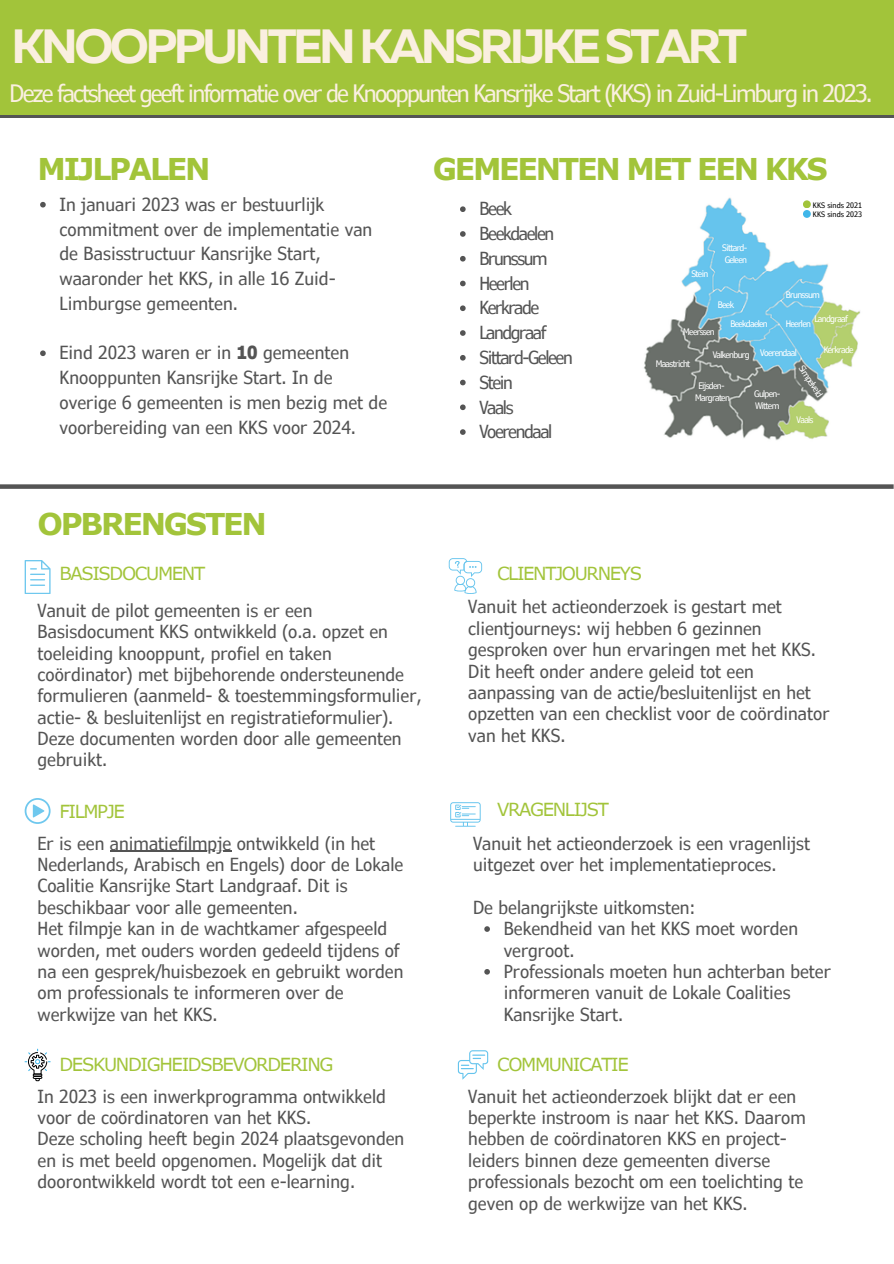
<style>
.page{position:relative;width:894px;height:1264px;background:#fff}
.page>*{position:absolute;margin:0;border:0;box-sizing:border-box;transform-origin:0 0}
.t1{font:700 48px "Muller";letter-spacing:-.075em;color:#faefe0}
.t2{font:700 30px "Verdana Pro";letter-spacing:-.075em;color:#a2c43a}
.t3{font:condensed 24px "Verdana Pro";letter-spacing:-.075em;color:#faefe0}
.t4{font:condensed 18px/21.3px "Verdana Pro";color:#545454}
.t5{font:18px "Verdana Pro";letter-spacing:-.075em;color:#a2c43a}
.t6{font:condensed 18px "Verdana Pro";letter-spacing:-.075em;color:#545454}
.t7{font:condensed 9px/12px "Verdana Pro";letter-spacing:-.075em;color:#fff}
.t8{font:condensed 7.5px "Verdana Pro";color:#000}
.s1{font-weight:700}
</style>
<div class="page">
<div style="left:0;top:0;width:893px;height:117px;background:#a2c43a"></div>
<img style="left:644px;top:197px;width:216px;height:243px">
<div style="left:802px;top:200px;width:8px;height:8px;background:#a2c43a;border-radius:50%"></div>
<div style="left:802px;top:210px;width:8px;height:8px;background:#40b6e9;border-radius:50%"></div>
<div style="left:0;top:484px;width:893px;height:5px;background:#545454"></div>
<svg style="left:25px;top:560px;width:25px;height:33px"></svg>
<svg style="left:25px;top:798px;width:25px;height:25px"></svg>
<svg style="left:25px;top:1048px;width:25px;height:33px"></svg>
<svg style="left:448px;top:558px;width:34px;height:36px"></svg>
<svg style="left:450px;top:802px;width:30px;height:24px"></svg>
<svg style="left:457px;top:1050px;width:31px;height:29px"></svg>
<svg style="left:40px;top:202px;width:6px;height:5px"></svg>
<svg style="left:40px;top:350px;width:6px;height:6px"></svg>
<hr style="left:110px;top:850px;width:121px;height:2px;background:#545454">
<svg style="left:460px;top:206px;width:5px;height:6px"></svg>
<svg style="left:460px;top:231px;width:5px;height:6px"></svg>
<svg style="left:460px;top:256px;width:5px;height:5px"></svg>
<svg style="left:460px;top:281px;width:5px;height:5px"></svg>
<svg style="left:460px;top:305px;width:5px;height:6px"></svg>
<svg style="left:460px;top:330px;width:5px;height:6px"></svg>
<svg style="left:460px;top:355px;width:5px;height:5px"></svg>
<svg style="left:460px;top:380px;width:5px;height:5px"></svg>
<svg style="left:460px;top:404px;width:5px;height:6px"></svg>
<svg style="left:460px;top:429px;width:5px;height:6px"></svg>
<svg style="left:484px;top:926px;width:6px;height:5px"></svg>
<svg style="left:484px;top:969px;width:6px;height:5px"></svg>
<p class="t1" style="left:12px;top:26px;width:736px">KNOOPPUNTENKANSRIJKESTART</p>
<h2 class="t3" style="left:10px;top:77px;width:864px">Deze factsheet geeft informatie over de Knooppunten Kansrijke Start (KKS) in Zuid-Limburg in 2023.</h2>
<p class="t2" style="left:38px;top:150px;width:174px">MIJLPALEN</p>
<h2 class="t4" style="left:60px;top:191px;width:314px;line-height:24.8px">In januari 2023 was er bestuurlijk commitment over de implementatie van de Basisstructuur Kansrijke Start, waaronder het KKS, in alle 16 Zuid-Limburgse gemeenten.</h2>
<p class="t4" style="left:60px;top:340px;width:329px;line-height:24.8px">Eind 2023 waren er in <span class="s1">10</span> gemeenten Knooppunten Kansrijke Start. In de overige 6 gemeenten is men bezig met de voorbereiding van een KKS voor 2024.</p>
<p class="t2" style="left:432px;top:150px;width:396px">GEMEENTEN MET EEN KKS</p>
<p class="t4" style="left:479px;top:197px;width:34px">Beek</p>
<p class="t6" style="left:479px;top:222px;width:76px">Beekdaelen</p>
<p class="t6" style="left:479px;top:247px;width:70px">Brunssum</p>
<p class="t6" style="left:479px;top:271px;width:52px">Heerlen</p>
<h6 class="t6" style="left:479px;top:296px;width:61px">Kerkrade</h6>
<h6 class="t6" style="left:479px;top:321px;width:68px">Landgraaf</h6>
<h6 class="t6" style="left:479px;top:346px;width:95px">Sittard-Geleen</h6>
<h6 class="t4" style="left:479px;top:371px;width:35px">Stein</h6>
<h6 class="t4" style="left:479px;top:395px;width:36px">Vaals</h6>
<h6 class="t6" style="left:479px;top:420px;width:74px">Voerendaal</h6>
<p class="t8" style="left:812px;top:200px;width:51px">KKS sinds 2021</p>
<p class="t8" style="left:812px;top:209px;width:51px">KKS sinds 2023</p>
<h6 class="t7" style="left:722px;top:241px;width:27px">Sittard-<br>Geleen</h6>
<h6 class="t7" style="left:691px;top:267px;width:18px">Stein</h6>
<h6 class="t7" style="left:785px;top:288px;width:36px">Brunssum</h6>
<h6 class="t7" style="left:785px;top:317px;width:27px">Heerlen</h6>
<h6 class="t7" style="left:814px;top:312px;width:35px">Landgraaf</h6>
<h6 class="t7" style="left:823px;top:343px;width:31px">Kerkrade</h6>
<h6 class="t7" style="left:717px;top:299px;width:18px">Beek</h6>
<h6 class="t7" style="left:730px;top:317px;width:39px">Beekdaelen</h6>
<p class="t7" style="left:683px;top:325px;width:33px">Meerssen</p>
<p class="t7" style="left:712px;top:348px;width:38px">Valkenburg</p>
<h2 class="t7" style="left:760px;top:347px;width:38px">Voerendaal</h2>
<p class="t7" style="left:754px;top:387px;width:28px">Gulpen-<br>Wittem</p>
<p class="t7" style="left:655px;top:357px;width:36px">Maastricht</p>
<h6 class="t7" style="left:806px;top:362px;width:37px;rotate:57deg">Simpelveld</h6>
<h5 class="t7" style="left:695px;top:379px;width:36px;text-align:center">Eijsden-<br>Margraten</h5>
<h6 class="t7" style="left:796px;top:414px;width:19px">Vaals</h6>
<h5 class="t2" style="left:38px;top:505px;width:231px">OPBRENGSTEN</h5>
<p class="t5" style="left:59px;top:562px;width:147px">BASISDOCUMENT</p>
<p class="t4" style="left:38px;top:599px;width:385px">Vanuit de pilot gemeenten is er een Basisdocument KKS ontwikkeld (o.a. opzet en toeleiding knooppunt, profiel en taken coördinator) met bijbehorende ondersteunende formulieren (aanmeld- &amp; toestemmingsformulier, actie- &amp; besluitenlijst en registratieformulier).<br>Deze documenten worden door alle gemeenten gebruikt.</p>
<p class="t5" style="left:59px;top:799px;width:67px">FILMPJE</p>
<p class="t4" style="left:38px;top:831px;width:339px">Er is een animatiefilmpje ontwikkeld (in het</p>
<p class="t4" style="left:38px;top:853px;width:367px">Nederlands, Arabisch en Engels) door de Lokale Coalitie Kansrijke Start Landgraaf. Dit is beschikbaar voor alle gemeenten.<br>Het filmpje kan in de wachtkamer afgespeeld worden, met ouders worden gedeeld tijdens of na een gesprek/huisbezoek en gebruikt worden om professionals te informeren over de werkwijze van het KKS.</p>
<h3 class="t5" style="left:497px;top:561px;width:146px">CLIENTJOURNEYS</h3>
<p class="t4" style="left:468px;top:595px;width:362px">Vanuit het actieonderzoek is gestart met clientjourneys: wij hebben 6 gezinnen gesproken over hun ervaringen met het KKS.<br>Dit heeft onder andere geleid tot een aanpassing van de actie/besluitenlijst en het opzetten van een checklist voor de coördinator van het KKS.</p>
<h1 class="t5" style="left:497px;top:797px;width:113px">VRAGENLIJST</h1>
<h5 class="t4" style="left:473px;top:831px;width:338px">Vanuit het actieonderzoek is een vragenlijst uitgezet over het implementatieproces.</h5>
<p class="t4" style="left:473px;top:896px;width:224px">De belangrijkste uitkomsten:</p>
<p class="t4" style="left:503px;top:917px;width:296px">Bekendheid van het KKS moet worden vergroot.</p>
<h5 class="t4" style="left:503px;top:960px;width:329px">Professionals moeten hun achterban beter informeren vanuit de Lokale Coalities<br>Kansrijke Start.</h5>
<p class="t5" style="left:59px;top:1052px;width:275px">DESKUNDIGHEIDSBEVORDERING</p>
<h5 class="t5" style="left:497px;top:1052px;width:133px">COMMUNICATIE</h5>
<p class="t4" style="left:38px;top:1084px;width:368px">In 2023 is een inwerkprogramma ontwikkeld voor de coördinatoren van het KKS.<br>Deze scholing heeft begin 2024 plaatsgevonden en is met beeld opgenomen. Mogelijk dat dit doorontwikkeld wordt tot een e-learning.</p>
<p class="t4" style="left:468px;top:1084px;width:339px">Vanuit het actieonderzoek blijkt dat er een beperkte instroom is naar het KKS. Daarom hebben de coördinatoren KKS en project&shy;leiders binnen deze gemeenten diverse professionals bezocht om een toelichting te geven op de werkwijze van het KKS.</p>
</div>
